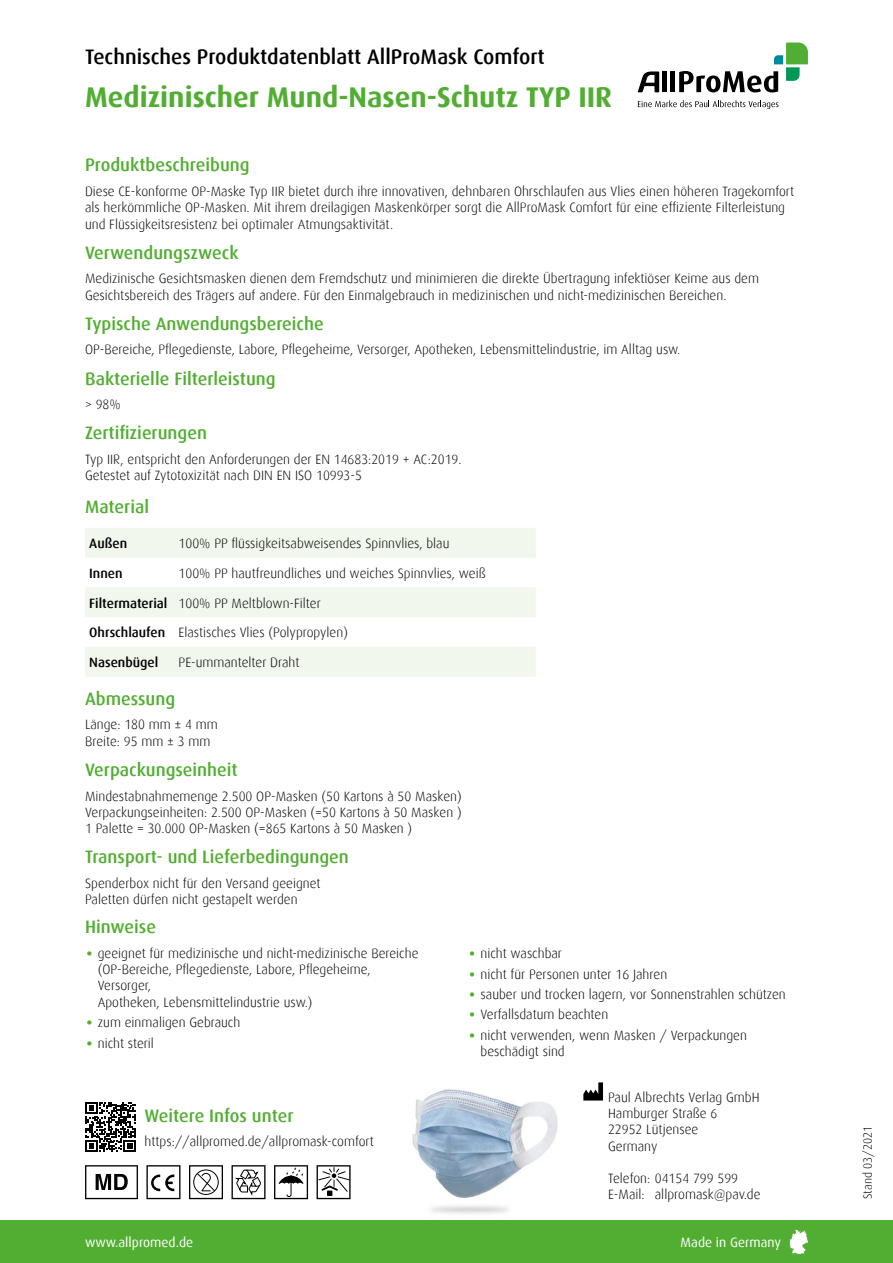
<style>
.page{position:relative;width:893px;height:1263px;background:#fff}
.page>*{position:absolute;margin:0;border:0;box-sizing:border-box;transform-origin:0 0}
.t1{font:700 28.5px "Dax";color:#52ae32}
.t2{font:500 21px "Dax";color:#000}
.t3{font:500 18px "Dax";color:#52ae32}
.t4{font:300 13.5px/16.2px "Dax";color:#000}
.t5{font:13.5px "Dax";color:#fff}
.t6{font:500 13.5px "Dax";color:#000}
.t7{font:300 12px "Dax";color:#000}
.s1{font-weight:500}
.s2{font-size:30px;color:#52ae32}
</style>
<div class="page">
<img style="left:412px;top:1089px;width:146px;height:125px">
<div style="left:662px;top:71px;width:5px;height:21px;background:#000"></div>
<hr style="left:671px;top:71px;width:4px;height:21px;background:#000">
<svg style="left:679px;top:43px;width:129px;height:49px"></svg>
<svg style="left:638px;top:71px;width:21px;height:21px"></svg>
<svg style="left:638px;top:100px;width:140px;height:9px"></svg>
<div style="left:0;top:1220px;width:893px;height:43px;background:#52ae32"></div>
<svg style="left:790px;top:1229px;width:18px;height:25px"></svg>
<svg style="left:85px;top:1165px;width:53px;height:34px"></svg>
<svg style="left:146px;top:1165px;width:34px;height:34px"></svg>
<svg style="left:189px;top:1165px;width:34px;height:34px"></svg>
<svg style="left:231px;top:1165px;width:35px;height:34px"></svg>
<svg style="left:317px;top:1165px;width:34px;height:34px"></svg>
<svg style="left:274px;top:1165px;width:34px;height:34px"></svg>
<svg style="left:583px;top:1082px;width:20px;height:18px"></svg>
<svg style="left:85px;top:528px;width:451px;height:149px;fill:#f2f7ed"></svg>
<svg style="left:86px;top:1102px;width:50px;height:50px"></svg>
<h2 class="t2" style="left:85px;top:45px;width:461px">Technisches Produktdatenblatt AllProMask Comfort</h2>
<h1 class="t1" style="left:85px;top:81px;width:528px">Medizinischer Mund-Nasen-Schutz TYP IIR</h1>
<h3 class="t3" style="left:85px;top:155px;width:166px">Produktbeschreibung</h3>
<p class="t4" style="left:85px;top:184px;width:710px">Diese CE-konforme OP-Maske Typ IIR bietet durch ihre innovativen, dehnbaren Ohrschlaufen aus Vlies einen höheren Tragekomfort als herkömmliche OP-Masken. Mit ihrem dreilagigen Maskenkörper sorgt die AllProMask Comfort für eine effiziente Filterleistung und Flüssigkeitsresistenz bei optimaler Atmungsaktivität.</p>
<h3 class="t3" style="left:85px;top:242px;width:155px">Verwendungszweck</h3>
<p class="t4" style="left:85px;top:271px;width:676px">Medizinische Gesichtsmasken dienen dem Fremdschutz und minimieren die direkte Übertragung infektiöser Keime aus dem<br>Gesichtsbereich des Trägers auf andere. Für den Einmalgebrauch in medizinischen und nicht-medizinischen Bereichen.</p>
<h3 class="t3" style="left:85px;top:313px;width:240px">Typische Anwendungsbereiche</h3>
<p class="t4" style="left:85px;top:342px;width:597px">OP-Bereiche, Pflegedienste, Labore, Pflegeheime, Versorger, Apotheken, Lebensmittelindustrie, im Alltag usw.</p>
<h3 class="t3" style="left:85px;top:368px;width:192px">Bakterielle Filterleistung</h3>
<p class="t4" style="left:85px;top:397px;width:37px">&gt; 98%</p>
<h3 class="t3" style="left:85px;top:423px;width:124px">Zertifizierungen</h3>
<p class="t4" style="left:85px;top:451px;width:378px">Typ IIR, entspricht den Anforderungen der EN 14683:2019 + AC:2019.<br>Getestet auf Zytotoxizität nach DIN EN ISO 10993-5</p>
<h3 class="t3" style="left:85px;top:497px;width:66px">Material</h3>
<p class="t6" style="left:89px;top:536px;width:39px">Außen</p>
<p class="t4" style="left:179px;top:535px;width:272px">100% PP flüssigkeitsabweisendes Spinnvlies, blau</p>
<p class="t6" style="left:89px;top:565px;width:35px">Innen</p>
<p class="t4" style="left:179px;top:565px;width:309px">100% PP hautfreundliches und weiches Spinnvlies, weiß</p>
<p class="t4" style="left:89px;top:595px;width:233px"><span class="s1">Filtermaterial</span> 100% PP Meltblown-Filter</p>
<p class="t4" style="left:89px;top:625px;width:260px"><span class="s1">Ohrschlaufen</span> Elastisches Vlies (Polypropylen)</p>
<p class="t6" style="left:89px;top:655px;width:71px">Nasenbügel</p>
<p class="t4" style="left:179px;top:654px;width:122px">PE-ummantelter Draht</p>
<h3 class="t3" style="left:85px;top:688px;width:92px">Abmessung</h3>
<p class="t4" style="left:85px;top:717px;width:134px">Länge: 180 mm ± 4 mm<br>Breite: 95 mm ± 3 mm</p>
<h3 class="t3" style="left:85px;top:759px;width:154px">Verpackungseinheit</h3>
<p class="t4" style="left:85px;top:788px;width:378px;text-align:justify">Mindestabnahmemenge 2.500 OP-Masken (50 Kartons à 50 Masken)<br>Verpackungseinheiten: 2.500 OP-Masken (=50 Kartons à 50 Masken )<br>1 Palette = 30.000 OP-Masken (=865 Kartons à 50 Masken )</p>
<h3 class="t3" style="left:85px;top:847px;width:265px">Transport- und Lieferbedingungen</h3>
<p class="t4" style="left:85px;top:875px;width:237px">Spenderbox nicht für den Versand geeignet<br>Paletten dürfen nicht gestapelt werden</p>
<h3 class="t3" style="left:85px;top:917px;width:72px">Hinweise</h3>
<p class="t4" style="left:98px;top:945px;width:322px;text-indent:-13px"><span class="s2">•</span> geeignet für medizinische und nicht-medizinische Bereiche (OP-Bereiche, Pflegedienste, Labore, Pflegeheime, Versorger,<br>Apotheken, Lebensmittelindustrie usw.)</p>
<p class="t4" style="left:85px;top:1014px;width:157px"><span class="s2">•</span> zum einmaligen Gebrauch</p>
<p class="t4" style="left:85px;top:1035px;width:70px"><span class="s2">•</span> nicht steril</p>
<p class="t4" style="left:468px;top:945px;width:96px"><span class="s2">•</span> nicht waschbar</p>
<p class="t4" style="left:468px;top:966px;width:201px"><span class="s2">•</span> nicht für Personen unter 16 Jahren</p>
<p class="t4" style="left:468px;top:986px;width:319px"><span class="s2">•</span> sauber und trocken lagern, vor Sonnenstrahlen schützen</p>
<p class="t4" style="left:468px;top:1007px;width:142px"><span class="s2">•</span> Verfallsdatum beachten</p>
<p class="t4" style="left:480px;top:1027px;width:268px;text-indent:-13px"><span class="s2">•</span> nicht verwenden, wenn Masken / Verpackungen beschädigt sind</p>
<p class="t4" style="left:608px;top:1089px;width:153px">Paul Albrechts Verlag GmbH<br>Hamburger Straße 6<br>22952 Lütjensee<br>Germany</p>
<p class="t4" style="left:608px;top:1170px;width:154px">Telefon: 04154 799 599<br>E-Mail: allpromask@pav.de</p>
<h3 class="t3" style="left:145px;top:1105px;width:150px">Weitere Infos unter</h3>
<p class="t4" style="left:145px;top:1134px;width:231px">https://allpromed.de/allpromask-comfort</p>
<p class="t7" style="left:861px;top:1199px;width:75px;rotate:-90deg">Stand 03/2021</p>
<p class="t5" style="left:85px;top:1235px;width:110px">www.allpromed.de</p>
<p class="t5" style="left:681px;top:1235px;width:102px">Made in Germany</p>
</div>
